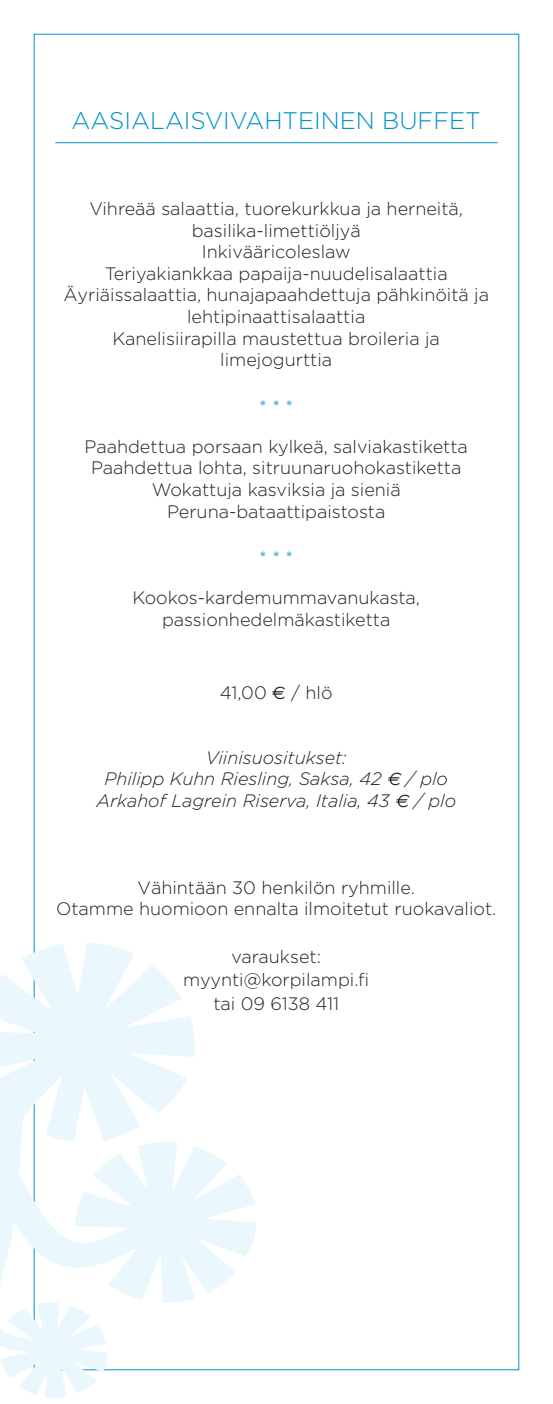
<style>
.page{position:relative;width:553px;height:1404px;background:#fff}
.page>*{position:absolute;margin:0;border:0;box-sizing:border-box;transform-origin:0 0}
.t1{font:300 24px "Gotham";color:#0092c8}
.t2{font:300 18px/21.6px "Gotham";color:#231f20;text-align:center}
.t3{font:italic 300 18px/21.6px "Gotham";color:#231f20;text-align:center}
.t4{font:300 18px "Gotham";color:#0092c8}
.s1{font-family:"Euro Sans";font-weight:400}
</style>
<div class="page">
<svg style="left:0;top:942px;width:195px;height:197px;fill:#eaf7fd"></svg>
<svg style="left:179px;top:1068px;width:3px;height:4px"></svg>
<svg style="left:0;top:1027px;width:101px;height:112px;fill:#eaf7fd"></svg>
<svg style="left:0;top:1139px;width:256px;height:259px"></svg>
<hr style="left:55px;top:142px;width:442px;height:1px;background:#0092c8">
<h1 class="t1" style="left:72px;top:107px;width:410px">AASIALAISVIVAHTEINEN BUFFET</h1>
<p class="t2" style="left:63px;top:197px;width:427px">Vihreää salaattia, tuorekurkkua ja herneitä, basilika-limettiöljyä<br>Inkivääricoleslaw<br>Teriyakiankkaa papaija-nuudelisalaattia Äyriäissalaattia, hunajapaahdettuja pähkinöitä ja lehtipinaattisalaattia<br>Kanelisiirapilla maustettua broileria ja limejogurttia</p>
<p class="t4" style="left:259px;top:396px;width:36px">* * *</p>
<p class="t2" style="left:85px;top:435px;width:385px">Paahdettua porsaan kylkeä, salviakastiketta Paahdettua lohta, sitruunaruohokastiketta Wokattuja kasviksia ja sieniä Peruna-bataattipaistosta</p>
<p class="t4" style="left:259px;top:547px;width:36px">* * *</p>
<p class="t2" style="left:132px;top:586px;width:289px">Kookos-kardemummavanukasta, passionhedelmäkastiketta</p>
<p class="t2" style="left:220px;top:681px;width:114px">41,00 <span class="s1">e</span> / hlö</p>
<p class="t3" style="left:96px;top:746px;width:361px">Viinisuositukset:<br>Philipp Kuhn Riesling, Saksa, 42 <span class="s1">€</span> / plo<br>Arkahof Lagrein Riserva, Italia, 43 <span class="s1">€</span> / plo</p>
<p class="t2" style="left:56px;top:876px;width:442px">Vähintään 30 henkilön ryhmille.<br>Otamme huomioon ennalta ilmoitetut ruokavaliot.</p>
<p class="t2" style="left:183px;top:944px;width:188px;line-height:23.7px">varaukset: myynti@korpilampi.fi tai 09 6138 411</p>
</div>
